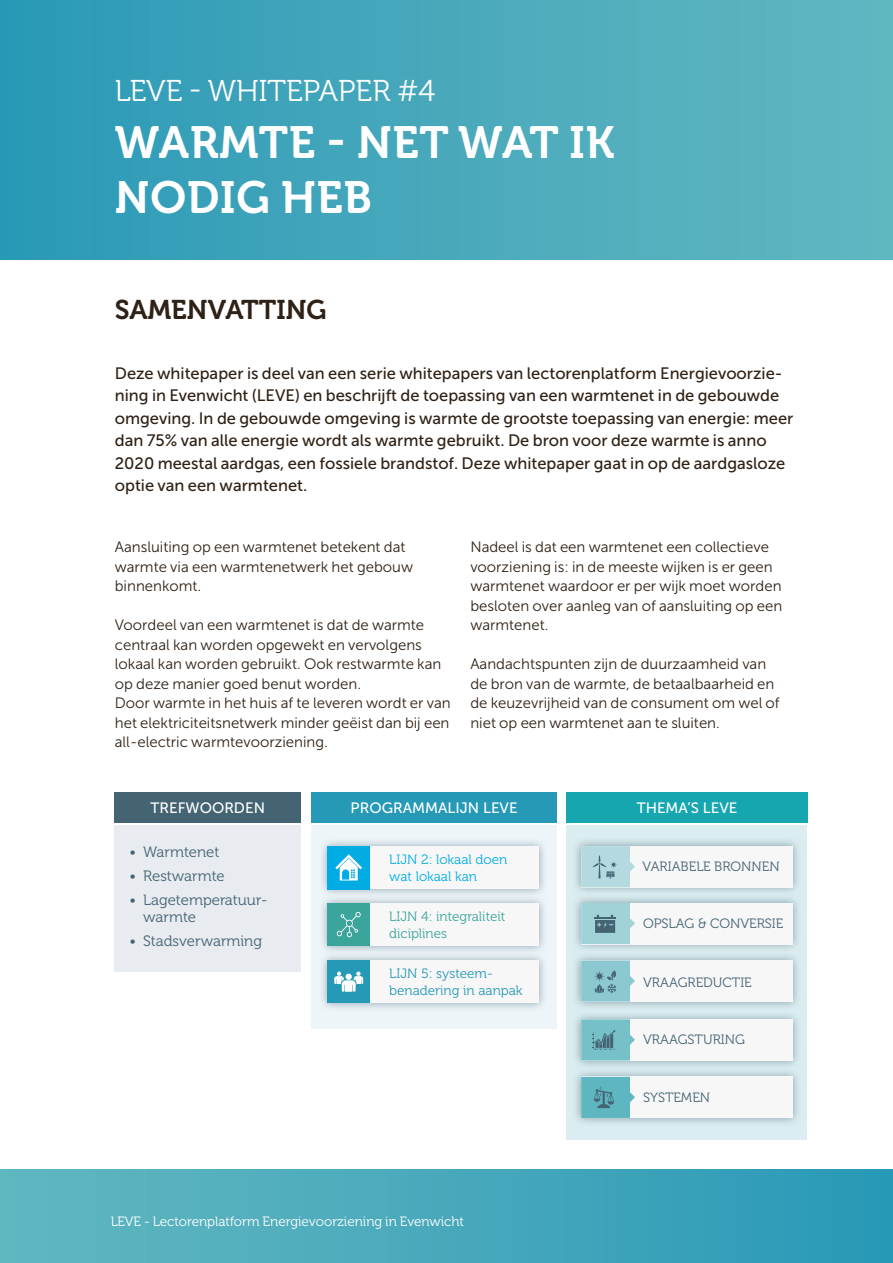
<style>
.page{position:relative;width:893px;height:1263px;background:#fff}
.page>*{position:absolute;margin:0;border:0;box-sizing:border-box;transform-origin:0 0}
.t1{font:45px/55.5px "Museo 700";letter-spacing:.02em;color:#fff}
.t2{font:30px "Museo 300";color:#fff}
.t3{font:27px "Museo 700";color:#2f2116}
.t4{font:16.5px/22.5px "Museo Sans 500";color:#2f2116}
.t5{font:15px/19.5px "Museo Sans 300";color:#2f2116}
.t6{font:15px/16.5px "Museo 300";color:#446474}
.t7{font:15px "Museo Sans 500";color:#fff}
.t8{font:13.5px "Museo 300";color:#446474}
.t9{font:13.5px "Museo 300";color:#fff}
.t10{font:13.5px/16.5px "Museo 300";color:#2699b7}
.t11{font:13.5px/16.5px "Museo 300";color:#3ba59c}
.t12{font:13.5px/16.5px "Museo 300";color:#00ace3}
</style>
<div class="page">
<div style="left:0;top:0;width:893px;height:260px;background:linear-gradient(to right,#2b99b7,#63b8c0)"></div>
<div style="left:0;top:1170px;width:893px;height:93px;background:linear-gradient(to right,#63b8c0,#2b99b7)"></div>
<div style="left:566px;top:825px;width:241px;height:315px;background:#dbedf0"></div>
<div style="left:566px;top:792px;width:242px;height:30px;background:#15a6b0"></div>
<div style="left:572px;top:837px;width:230px;height:60px;background:#446474;opacity:.55"></div>
<div style="left:581px;top:846px;width:212px;height:41px;background:#f8f7f7"></div>
<svg style="left:581px;top:846px;width:54px;height:41px;background:#b4d6dc"></svg>
<div style="left:572px;top:894px;width:230px;height:59px;background:#446474;opacity:.55"></div>
<div style="left:581px;top:903px;width:212px;height:41px;background:#f8f7f7"></div>
<div style="left:572px;top:1010px;width:230px;height:60px;background:#446474;opacity:.55"></div>
<div style="left:581px;top:1019px;width:212px;height:41px;background:#f8f7f7"></div>
<div style="left:572px;top:951px;width:230px;height:60px;background:#446474;opacity:.55"></div>
<div style="left:581px;top:960px;width:212px;height:42px;background:#f8f7f7"></div>
<div style="left:572px;top:1068px;width:230px;height:59px;background:#446474;opacity:.55"></div>
<div style="left:581px;top:1077px;width:212px;height:41px;background:#f8f7f7"></div>
<svg style="left:581px;top:1077px;width:54px;height:41px;background:#69b6bf"></svg>
<svg style="left:581px;top:1019px;width:54px;height:41px;background:#7dbcc4"></svg>
<svg style="left:581px;top:903px;width:54px;height:41px;background:#9bc6cc"></svg>
<svg style="left:581px;top:960px;width:54px;height:42px;background:#91c6cd"></svg>
<div style="left:115px;top:825px;width:186px;height:147px;background:#e8ebef"></div>
<div style="left:311px;top:825px;width:246px;height:204px;background:#edf5f9"></div>
<div style="left:115px;top:792px;width:186px;height:30px;background:#446474"></div>
<div style="left:311px;top:792px;width:246px;height:30px;background:#2699b7"></div>
<div style="left:319px;top:951px;width:229px;height:61px;background:#446474;opacity:.55"></div>
<div style="left:328px;top:960px;width:211px;height:43px;background:#f8f7f7"></div>
<div style="left:328px;top:960px;width:42px;height:43px;background:#2699b7"></div>
<svg style="left:334px;top:971px;width:29px;height:21px"></svg>
<div style="left:319px;top:837px;width:229px;height:61px;background:#446474;opacity:.55"></div>
<div style="left:328px;top:846px;width:211px;height:43px;background:#f8f7f7"></div>
<div style="left:328px;top:846px;width:42px;height:43px;background:#00ace3"></div>
<svg style="left:335px;top:854px;width:27px;height:26px"></svg>
<div style="left:319px;top:894px;width:229px;height:61px;background:#446474;opacity:.55"></div>
<div style="left:328px;top:903px;width:211px;height:43px;background:#f8f7f7"></div>
<div style="left:328px;top:903px;width:42px;height:43px;background:#3ba59c"></div>
<svg style="left:337px;top:912px;width:24px;height:25px"></svg>
<h2 class="t2" style="left:115px;top:74px;width:322px">LEVE - WHITEPAPER #4</h2>
<h1 class="t1" style="left:115px;top:115px;width:501px">WARMTE - NET WAT IK<br>NODIG HEB</h1>
<h3 class="t3" style="left:115px;top:295px;width:213px">SAMENVATTING</h3>
<p class="t4" style="left:115px;top:362px;width:680px">Deze whitepaper is deel van een serie whitepapers van lectorenplatform Energievoorzie&shy;ning in Evenwicht (LEVE) en beschrijft de toepassing van een warmtenet in de gebouwde omgeving. In de gebouwde omgeving is warmte de grootste toepassing van energie: meer dan 75% van alle energie wordt als warmte gebruikt. De bron voor deze warmte is anno 2020 meestal aardgas, een fossiele brandstof. Deze whitepaper gaat in op de aardgasloze optie van een warmtenet.</p>
<p class="t5" style="left:115px;top:538px;width:300px">Aansluiting op een warmtenet betekent dat warmte via een warmtenetwerk het gebouw binnenkomt.</p>
<p class="t5" style="left:115px;top:616px;width:337px">Voordeel van een warmtenet is dat de warmte centraal kan worden opgewekt en vervolgens lokaal kan worden gebruikt. Ook restwarmte kan op deze manier goed benut worden.<br>Door warmte in het huis af te leveren wordt er van het elektriciteitsnetwerk minder geëist dan bij een all-electric warmtevoorziening.</p>
<p class="t5" style="left:470px;top:538px;width:314px">Nadeel is dat een warmtenet een collectieve voorziening is: in de meeste wijken is er geen warmtenet waardoor er per wijk moet worden besloten over aanleg van of aansluiting op een warmtenet.</p>
<p class="t5" style="left:470px;top:655px;width:311px">Aandachtspunten zijn de duurzaamheid van de bron van de warmte, de betaalbaarheid en de keuzevrijheid van de consument om wel of niet op een warmtenet aan te sluiten.</p>
<p class="t7" style="left:151px;top:799px;width:116px">TREFWOORDEN</p>
<p class="t7" style="left:351px;top:799px;width:169px">PROGRAMMALIJN LEVE</p>
<p class="t6" style="left:130px;top:844px;width:91px">• Warmtenet</p>
<p class="t6" style="left:130px;top:868px;width:97px">• Restwarmte</p>
<p class="t6" style="left:143px;top:892px;width:126px;text-indent:-13px">• Lagetemperatuur&shy;warmte</p>
<p class="t6" style="left:130px;top:933px;width:134px">• Stadsverwarming</p>
<p class="t10" style="left:389px;top:966px;width:135px">LIJN 5: systeem&shy;benadering in aanpak</p>
<p class="t12" style="left:389px;top:851px;width:120px">LIJN 2: lokaal doen wat lokaal kan</p>
<p class="t11" style="left:389px;top:909px;width:118px">LIJN 4: integraliteit diciplines</p>
<p class="t9" style="left:111px;top:1214px;width:355px">LEVE - Lectorenplatform Energievoorziening in Evenwicht</p>
<p class="t7" style="left:637px;top:799px;width:102px">THEMA’S LEVE</p>
<p class="t8" style="left:642px;top:859px;width:139px">VARIABELE BRONNEN</p>
<p class="t8" style="left:643px;top:916px;width:142px">OPSLAG &amp; CONVERSIE</p>
<p class="t8" style="left:643px;top:975px;width:110px">VRAAGREDUCTIE</p>
<p class="t8" style="left:643px;top:1032px;width:103px">VRAAGSTURING</p>
<p class="t8" style="left:643px;top:1090px;width:69px">SYSTEMEN</p>
</div>
